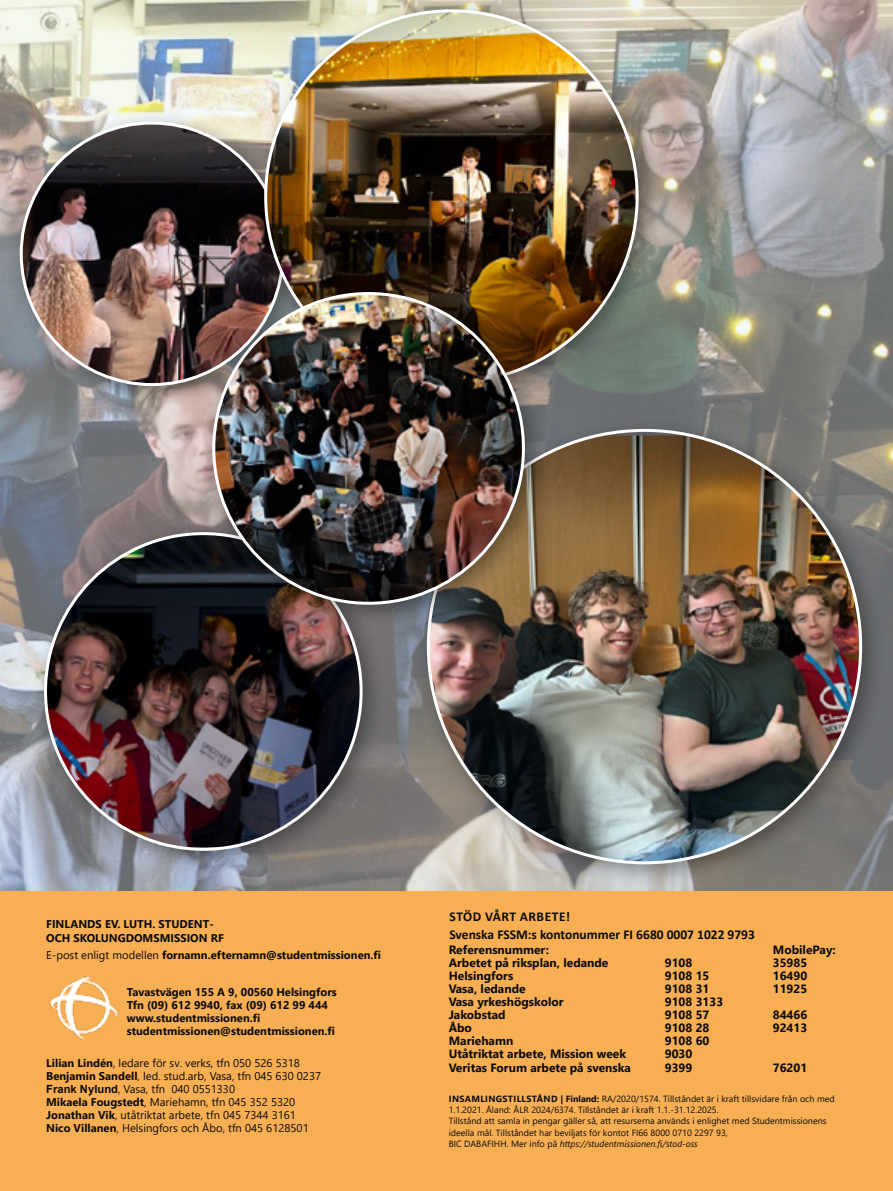
<style>
.page{position:relative;width:893px;height:1191px;background:#fff}
.page>*{position:absolute;margin:0;border:0;box-sizing:border-box;transform-origin:0 0}
.t1{font:700 13.5px/18px "Calibri";color:#0a0a0a}
.t2{font:700 12px/13px "Segoe UI";color:#0a0a0a}
.t3{font:11.25px/13px "Segoe UI";color:#0a0a0a}
.t4{font:700 11.25px/13px "Segoe UI";color:#0a0a0a}
.t5{font:9px/11.2px "Segoe UI";color:#0a0a0a}
.s1{font-weight:400}
.s2{font-weight:700}
.s3{font-family:"Arial";font-weight:700}
.s4{font-style:italic}
</style>
<div class="page">
<img style="left:0;top:0;width:893px;height:891px">
<hr style="left:0;top:94px;width:1px;height:1013px;background:#fff">
<div style="left:415px;top:417px;width:471px;height:471px;background:#000;opacity:.37"></div>
<img style="left:428px;top:435px;width:433px;height:427px">
<div style="left:8px;top:109px;width:301px;height:302px;background:#000;opacity:.37"></div>
<img style="left:21px;top:123px;width:262px;height:261px;border-radius:131px">
<div style="left:32px;top:520px;width:355px;height:354px;background:#000;opacity:.37"></div>
<img style="left:46px;top:533px;width:315px;height:314px">
<div style="left:252px;top:0;width:411px;height:408px;background:#000;opacity:.37"></div>
<img style="left:266px;top:11px;width:371px;height:371px;border-radius:186px">
<div style="left:200px;top:280px;width:349px;height:349px;background:#000;opacity:.37"></div>
<img style="left:214px;top:293px;width:309px;height:310px;border-radius:155px">
<div style="left:0;top:891px;width:893px;height:300px;background:#f8af54"></div>
<img style="left:49px;top:976px;width:70px;height:64px">
<p class="t4" style="left:46px;top:917px;width:179px">FINLANDS EV. LUTH. STUDENT-<br>OCH SKOLUNGDOMSMISSION RF</p>
<p class="t4" style="left:46px;top:947px;width:336px"><span class="s1">E-post enligt modellen</span> fornamn.efternamn@studentmissionen.fi</p>
<p class="t4" style="left:127px;top:984px;width:212px">Tavastvägen 155 A 9, 00560 Helsingfors Tfn (09) 612 9940, fax (09) 612 99 444 www.studentmissionen.fi studentmissionen@studentmissionen.fi</p>
<p class="t3" style="left:46px;top:1055px;width:276px"><span class="s2">Lilian Lindén</span>, ledare för sv. verks, tfn 050 526 5318<br><span class="s2">Benjamin Sandell</span>, led. stud.arb, Vasa, tfn 045 630 0237<br><span class="s3">Frank Nylund</span>, Vasa, tfn 040 0551330<br><span class="s2">Mikaela Fougstedt</span>, Mariehamn, tfn 045 352 5320<br><span class="s2">Jonathan Vik</span>, utåtriktat arbete, tfn 045 7344 3161<br><span class="s2">Nico Villanen</span>, Helsingfors och Åbo, tfn 045 6128501</p>
<h1 class="t1" style="left:449px;top:907px;width:307px">STÖD VÅRT ARBETE!<br>Svenska FSSM:s kontonummer FI 6680 0007 1022 9793</h1>
<h2 class="t2" style="left:773px;top:941px;width:64px">MobilePay:</h2>
<h2 class="t2" style="left:449px;top:942px;width:161px">Referensnummer:<br>Arbetet på riksplan, ledande</h2>
<h2 class="t2" style="left:665px;top:955px;width:29px">9108</h2>
<h2 class="t2" style="left:773px;top:955px;width:36px">35985</h2>
<h2 class="t2" style="left:449px;top:968px;width:66px">Helsingfors</h2>
<h2 class="t2" style="left:665px;top:968px;width:46px">9108 15</h2>
<h2 class="t2" style="left:773px;top:968px;width:36px">16490</h2>
<h2 class="t2" style="left:449px;top:981px;width:78px">Vasa, ledande</h2>
<h2 class="t2" style="left:665px;top:981px;width:46px">9108 31</h2>
<h2 class="t2" style="left:773px;top:981px;width:36px">11925</h2>
<h2 class="t2" style="left:449px;top:994px;width:116px">Vasa yrkeshögskolor</h2>
<h2 class="t2" style="left:665px;top:994px;width:60px">9108 3133</h2>
<h2 class="t2" style="left:449px;top:1007px;width:58px">Jakobstad</h2>
<h2 class="t2" style="left:665px;top:1007px;width:46px">9108 57</h2>
<h2 class="t2" style="left:773px;top:1007px;width:36px">84466</h2>
<h2 class="t2" style="left:449px;top:1020px;width:25px">Åbo</h2>
<h2 class="t2" style="left:665px;top:1020px;width:46px">9108 28</h2>
<h2 class="t2" style="left:773px;top:1020px;width:36px">92413</h2>
<h2 class="t2" style="left:449px;top:1033px;width:66px">Mariehamn</h2>
<h2 class="t2" style="left:665px;top:1033px;width:46px">9108 60</h2>
<h2 class="t2" style="left:449px;top:1046px;width:179px">Utåtriktat arbete, Mission week</h2>
<h2 class="t2" style="left:665px;top:1046px;width:29px">9030</h2>
<h2 class="t2" style="left:449px;top:1059px;width:184px">Veritas Forum arbete på svenska</h2>
<h2 class="t2" style="left:665px;top:1059px;width:29px">9399</h2>
<h2 class="t2" style="left:773px;top:1059px;width:36px">76201</h2>
<p class="t5" style="left:449px;top:1092px;width:388px"><span class="s2">INSAMLINGSTILLSTÅND | Finland:</span> RA/2020/1574. Tillståndet är i kraft tillsvidare från och med 1.1.2021. Åland: ÅLR 2024/6374. Tillståndet är i kraft 1.1.-31.12.2025.<br>Tillstånd att samla in pengar gäller så, att resurserna används i enlighet med Studentmissionens ideella mål. Tillståndet har beviljats för kontot FI66 8000 0710 2297 93,<br>BIC DABAFIHH. Mer info på <span class="s4">https://studentmissionen.fi/stod-oss</span></p>
</div>
